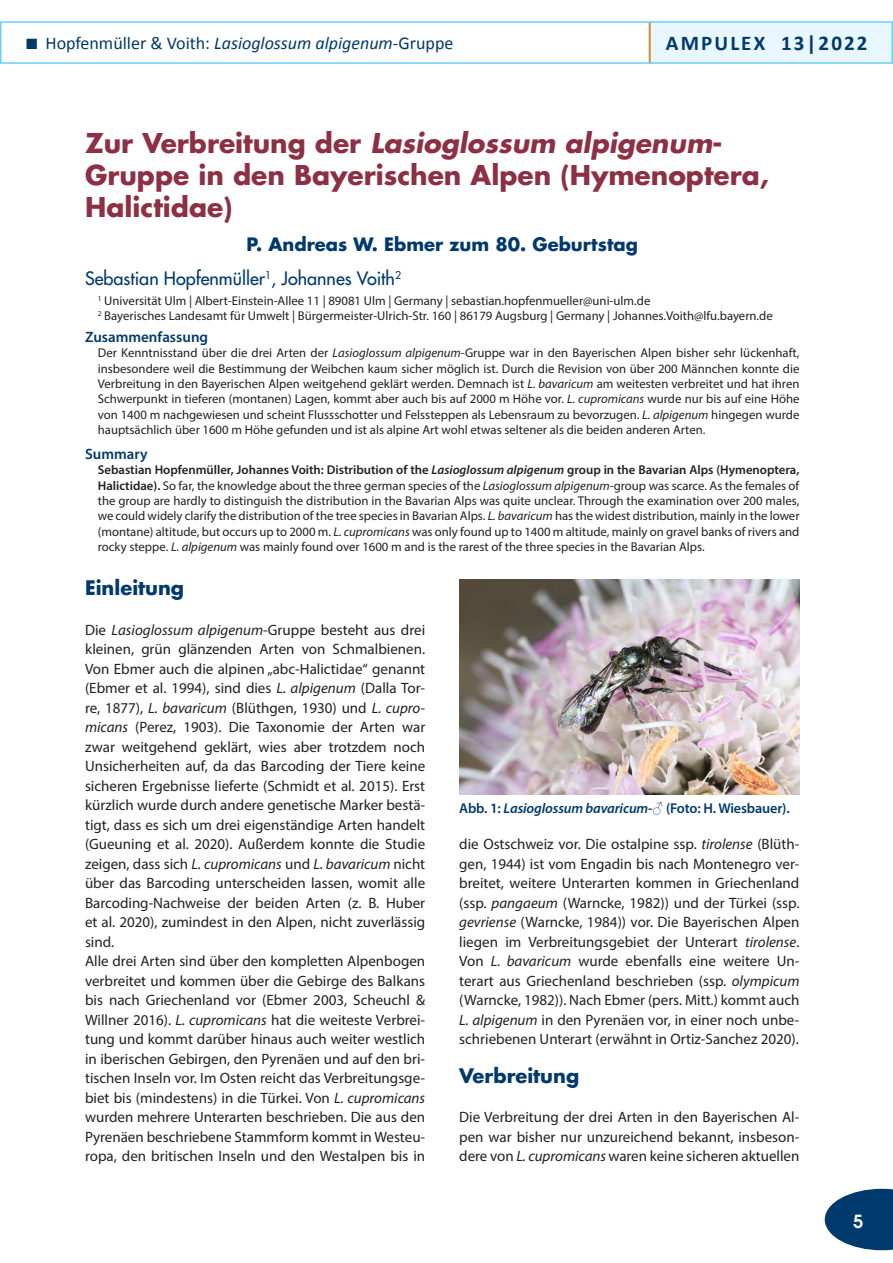
<style>
.page{position:relative;width:893px;height:1263px;background:#fff}
.page>*{position:absolute;margin:0;border:0;box-sizing:border-box;transform-origin:0 0}
.t1{font:700 26.55px/31.8px "Futura";color:#8d2f45}
.t2{font:700 21px "Calibri";letter-spacing:.1em;color:#00396c}
.t3{font:700 19.5px "Futura";color:#00396c}
.t4{font:18px/34.3px "Futura";color:#00396c}
.t5{font:18px "Calibri";color:#00396c}
.t6{font:600 18px "Avant Garde";color:#fff}
.t7{font:15px/19.5px "Myriad Pro";color:#231f20;text-align:justify}
.t8{font:600 15px "Myriad Pro";color:#00396c}
.t9{font:600 14.25px "Myriad Pro";letter-spacing:-.01em;color:#00396c}
.t10{font:12.75px/15.3px "Myriad Pro";color:#231f20;text-align:justify}
.s1{font-style:italic}
.s2{font-weight:700}
.s3{font-weight:600}
.s4{font-weight:600;font-style:italic}
.s5{font-family:"Times New Roman";font-weight:700}
</style>
<div class="page">
<div style="left:0;top:21px;width:653px;height:43px;border:2px solid #6ecff6"></div>
<div style="left:649px;top:21px;width:244px;height:43px;background:#e8f6fe;border:2px solid #6ecff6"></div>
<svg style="left:825px;top:1189px;width:68px;height:61px"></svg>
<hr style="left:649px;top:23px;width:2px;height:39px;background:#e28726">
<img style="left:459px;top:579px;width:340px;height:215px">
<p class="t5" style="left:46px;top:31px;width:409px">Hopfenmüller &amp; Voith: <span class="s1">Lasioglossum alpigenum</span>-Gruppe</p>
<h2 class="t2" style="left:666px;top:29px;width:203px">AMPULEX 13|2022</h2>
<h1 class="t1" style="left:85px;top:127px;width:685px">Zur Verbreitung der <span class="s1">Lasioglossum alpigenum</span>-<br>Gruppe in den Bayerischen Alpen (Hymenoptera,<br>Halictidae)</h1>
<p class="t4" style="left:85px;top:227px;width:554px;text-indent:161px"><span class="s2">P. Andreas W. Ebmer zum 80. Geburtstag<br></span>Sebastian Hopfenmüller<sup>1</sup>, Johannes Voith<sup>2</sup></p>
<p class="t10" style="left:98px;top:293px;width:676px"><sup>1</sup> Universität Ulm | Albert-Einstein-Allee 11 | 89081 Ulm | Germany | sebastian.hopfenmueller@uni-ulm.de<br><sup>2</sup> Bayerisches Landesamt für Umwelt | Bürgermeister-Ulrich-Str. 160 | 86179 Augsburg | Germany | Johannes.Voith@lfu.bayern.de</p>
<p class="t8" style="left:85px;top:327px;width:125px">Zusammenfassung</p>
<p class="t10" style="left:98px;top:345px;width:703px">Der Kenntnisstand über die drei Arten der <span class="s1">Lasioglossum alpigenum</span>-Gruppe war in den Bayerischen Alpen bisher sehr lückenhaft, insbesondere weil die Bestimmung der Weibchen kaum sicher möglich ist. Durch die Revision von über 200 Männchen konnte die Verbreitung in den Bayerischen Alpen weitgehend geklärt werden. Demnach ist <span class="s1">L. bavaricum</span> am weitesten verbreitet und hat ihren Schwerpunkt in tieferen (montanen) Lagen, kommt aber auch bis auf 2000 m Höhe vor. <span class="s1">L. cupromicans</span> wurde nur bis auf eine Höhe von 1400 m nachgewiesen und scheint Flussschotter und Felssteppen als Lebensraum zu bevorzugen. <span class="s1">L. alpigenum</span> hingegen wurde hauptsächlich über 1600 m Höhe gefunden und ist als alpine Art wohl etwas seltener als die beiden anderen Arten.</p>
<p class="t8" style="left:85px;top:444px;width:64px">Summary</p>
<p class="t10" style="left:98px;top:462px;width:703px"><span class="s3">Sebastian Hopfenmüller, Johannes Voith: Distribution of the</span> <span class="s4">Lasioglossum alpigenum</span> <span class="s3">group in the Bavarian Alps (Hymenoptera, Halictidae).</span> So far, the knowledge about the three german species of the <span class="s1">Lasioglossum alpigenum</span>-group was scarce. As the females of the group are hardly to distinguish the distribution in the Bavarian Alps was quite unclear. Through the examination over 200 males, we could widely clarify the distribution of the tree species in Bavarian Alps. <span class="s1">L. bavaricum</span> has the widest distribution, mainly in the lower (montane) altitude, but occurs up to 2000 m. <span class="s1">L. cupromicans</span> was only found up to 1400 m altitude, mainly on gravel banks of rivers and rocky steppe. <span class="s1">L. alpigenum</span> was mainly found over 1600 m and is the rarest of the three species in the Bavarian Alps.</p>
<h3 class="t3" style="left:85px;top:574px;width:101px">Einleitung</h3>
<p class="t7" style="left:85px;top:620px;width:342px;text-align:left">Die <span class="s1">Lasioglossum alpigenum</span>-Gruppe besteht aus drei kleinen, grün glänzenden Arten von Schmalbienen.<br>Von Ebmer auch die alpinen „abc-Halictidae“ genannt (Ebmer et al. 1994), sind dies <span class="s1">L. alpigenum</span> (Dalla Tor&shy;re, 1877), <span class="s1">L. bavaricum</span> (Blüthgen, 1930) und <span class="s1">L. cupro&shy;micans</span> (Perez, 1903). Die Taxonomie der Arten war zwar weitgehend geklärt, wies aber trotzdem noch Unsicherheiten auf, da das Barcoding der Tiere keine sicheren Ergebnisse lieferte (Schmidt et al. 2015). Erst kürzlich wurde durch andere genetische Marker bestä&shy;tigt, dass es sich um drei eigenständige Arten handelt (Gueuning et al. 2020). Außerdem konnte die Studie zeigen, dass sich <span class="s1">L. cupromicans</span> und <span class="s1">L. bavaricum</span> nicht über das Barcoding unterscheiden lassen, womit alle Barcoding-Nachweise der beiden Arten (z. B. Huber et al. 2020), zumindest in den Alpen, nicht zuverlässig sind.<br>Alle drei Arten sind über den kompletten Alpenbogen verbreitet und kommen über die Gebirge des Balkans bis nach Griechenland vor (Ebmer 2003, Scheuchl &amp; Willner 2016). <span class="s1">L. cupromicans</span> hat die weiteste Verbrei&shy;tung und kommt darüber hinaus auch weiter westlich in iberischen Gebirgen, den Pyrenäen und auf den bri&shy;tischen Inseln vor. Im Osten reicht das Verbreitungsge&shy;biet bis (mindestens) in die Türkei. Von <span class="s1">L. cupromicans </span>wurden mehrere Unterarten beschrieben. Die aus den Pyrenäen beschriebene Stammform kommt in Westeu&shy;ropa, den britischen Inseln und den Westalpen bis in</p>
<p class="t9" style="left:459px;top:799px;width:332px">Abb. 1: <span class="s1">Lasioglossum bavaricum</span>-<span class="s5">♂</span> (Foto: H. Wiesbauer).</p>
<p class="t7" style="left:459px;top:834px;width:342px">die Ostschweiz vor. Die ostalpine ssp. <span class="s1">tirolense</span> (Blüth&shy;gen, 1944) ist vom Engadin bis nach Montenegro ver&shy;breitet, weitere Unterarten kommen in Griechenland (ssp. <span class="s1">pangaeum</span> (Warncke, 1982)) und der Türkei (ssp. <span class="s1">gevriense</span> (Warncke, 1984)) vor. Die Bayerischen Alpen liegen im Verbreitungsgebiet der Unterart <span class="s1">tirolense</span>.<br>Von <span class="s1">L. bavaricum</span> wurde ebenfalls eine weitere Un&shy;terart aus Griechenland beschrieben (ssp. <span class="s1">olympicum </span>(Warncke, 1982)). Nach Ebmer (pers. Mitt.) kommt auch <span class="s1">L. alpigenum</span> in den Pyrenäen vor, in einer noch unbe&shy;schriebenen Unterart (erwähnt in Ortiz-Sanchez 2020).</p>
<h3 class="t3" style="left:459px;top:1063px;width:122px">Verbreitung</h3>
<p class="t7" style="left:459px;top:1107px;width:342px">Die Verbreitung der drei Arten in den Bayerischen Al&shy;pen war bisher nur unzureichend bekannt, insbeson&shy;dere von <span class="s1">L. cupromicans</span> waren keine sicheren aktuellen</p>
<p class="t6" style="left:853px;top:1209px;width:12px">5</p>
</div>
